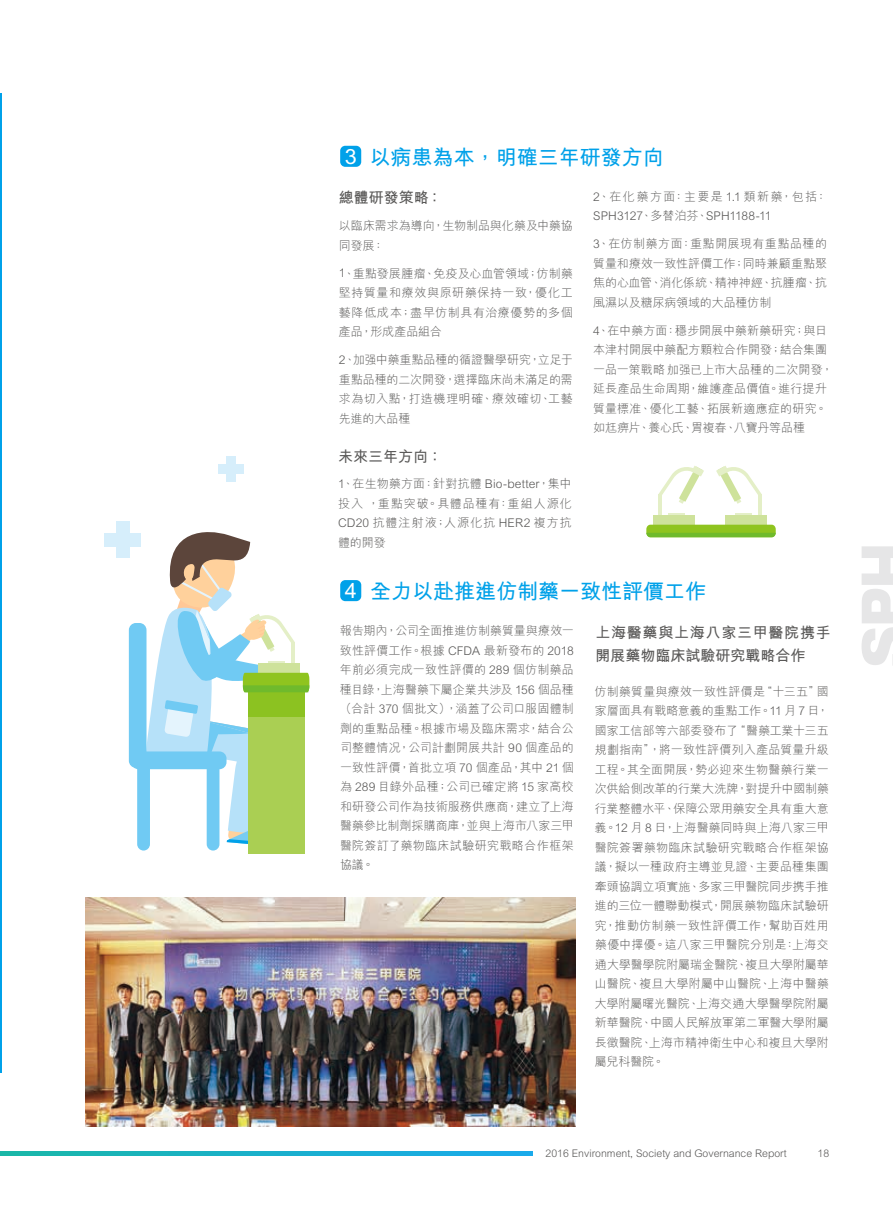
<style>
.page{position:relative;width:893px;height:1212px;background:#fff}
.page>*{position:absolute;margin:0;border:0;box-sizing:border-box;transform-origin:0 0}
.t1{font:700 21px "M Hei HK";color:#00a1e9}
.t2{font:700 21px "M Hei HK";color:#fff}
.t3{font:700 15px/22.5px "M Hei HK";letter-spacing:.05em;color:#595857}
.t4{font:700 15px "M Hei HK";color:#595857}
.t5{font:300 12px/19.5px "M Hei HK";letter-spacing:.005em;color:#595857;text-align:justify}
.t6{font:300 10.5px "M Hei HK";color:#595857}
.s1{color:#fff}
</style>
<div class="page">
<svg style="left:861px;top:546px;width:32px;height:119px"></svg>
<svg style="left:0;top:1152px;width:532px;height:3px;background:#1ab0ca"></svg>
<img style="left:85px;top:897px;width:490px;height:230px">
<div style="left:340px;top:580px;width:21px;height:21px;background:#00a1e9;border-radius:5px"></div>
<hr style="left:0;top:94px;width:1px;height:978px;background:#00a1e9">
<div style="left:340px;top:146px;width:21px;height:21px;background:#00a1e9;border-radius:5px"></div>
<svg style="left:659px;top:466px;width:45px;height:38px"></svg>
<hr style="left:658px;top:494px;width:4px;height:24px;background:#e4efc7">
<div style="left:653px;top:515px;width:42px;height:10px;background:#cee29b"></div>
<svg style="left:668px;top:513px;width:17px;height:2px"></svg>
<svg style="left:716px;top:466px;width:46px;height:38px"></svg>
<hr style="left:758px;top:494px;width:4px;height:24px;background:#e4efc7">
<div style="left:725px;top:515px;width:42px;height:10px;background:#cee29b"></div>
<svg style="left:735px;top:513px;width:17px;height:2px"></svg>
<div style="left:646px;top:525px;width:130px;height:12px;background:#8fc41f;border-radius:4px"></div>
<svg style="left:646px;top:533px;width:130px;height:4px"></svg>
<div style="left:248px;top:685px;width:57px;height:169px;background:#aacf53"></div>
<svg style="left:146px;top:532px;width:163px;height:314px"></svg>
<div style="left:131px;top:751px;width:96px;height:18px;background:#70caf3;border-radius:7px"></div>
<div style="left:129px;top:623px;width:17px;height:145px;background:#70caf3;border-radius:7px"></div>
<div style="left:207px;top:753px;width:12px;height:97px;background:#70caf3;border-radius:6px"></div>
<div style="left:137px;top:753px;width:13px;height:97px;background:#70caf3;border-radius:6px"></div>
<div style="left:116px;top:521px;width:13px;height:37px;background:#d6eefb"></div>
<div style="left:105px;top:533px;width:36px;height:13px;background:#d6eefb"></div>
<div style="left:227px;top:457px;width:9px;height:25px;background:#d6eefb"></div>
<div style="left:218px;top:465px;width:26px;height:9px;background:#d6eefb"></div>
<h1 class="t1" style="left:370px;top:142px;width:295px">以病患為本，明確三年研發方向</h1>
<p class="t4" style="left:339px;top:187px;width:105px">總體研發策略：</p>
<h1 class="t2" style="left:345px;top:141px;width:14px">3</h1>
<p class="t5" style="left:593px;top:186px;width:235px">2、在化藥方面：主要是 1.1 類新藥，包括：<br>SPH3127、多替泊芬、SPH1188-11</p>
<p class="t5" style="left:593px;top:234px;width:235px">3、在仿制藥方面：重點開展現有重點品種的質量和療效一致性評價工作；同時兼顧重點聚焦的心血管、消化係統、精神神經、抗腫瘤、抗風濕以及糖尿病領域的大品種仿制</p>
<p class="t5" style="left:593px;top:320px;width:241px;text-align:left">4、在中藥方面：穩步開展中藥新藥研究；與日本津村開展中藥配方顆粒合作開發；結合集團一品一策戰略，加强已上市大品種的二次開發，延長產品生命周期，維護產品價值。進行提升質量標准、優化工藝、拓展新適應症的研究。如尪痹片、養心氏、胃複春、八寶丹等品種</p>
<p class="t5" style="left:339px;top:216px;width:235px">以臨床需求為導向，生物制品與化藥及中藥協同發展：</p>
<p class="t5" style="left:339px;top:263px;width:235px">1、重點發展腫瘤、免疫及心血管領域；仿制藥堅持質量和療效與原研藥保持一致，優化工藝降低成本；盡早仿制具有治療優勢的多個產品，形成產品組合</p>
<p class="t5" style="left:339px;top:350px;width:235px">2、加强中藥重點品種的循證醫學研究，立足于重點品種的二次開發，選擇臨床尚未滿足的需求為切入點，打造機理明確、療效確切、工藝先進的大品種</p>
<p class="t4" style="left:338px;top:446px;width:106px">未來三年方向：</p>
<p class="t5" style="left:338px;top:474px;width:235px">1、在生物藥方面：針對抗體 Bio-better，集中投入，重點突破。具體品種有：重組人源化CD20 抗體注射液；人源化抗 HER2 複方抗體的開發</p>
<h1 class="t1" style="left:345px;top:576px;width:363px"><span class="s1">4</span> 全力以赴推進仿制藥一致性評價工作</h1>
<p class="t5" style="left:340px;top:621px;width:235px">報告期內，公司全面推進仿制藥質量與療效一致性評價工作。根據 CFDA 最新發布的 2018年前必須完成一致性評價的 289 個仿制藥品種目錄，上海醫藥下屬企業共涉及 156 個品種（合計 370 個批文），涵蓋了公司口服固體制劑的重點品種。根據市場及臨床需求，結合公司整體情况，公司計劃開展共計 90 個產品的一致性評價，首批立項 70 個產品，其中 21 個為 289 目錄外品種；公司已確定將 15 家高校和研發公司作為技術服務供應商，建立了上海醫藥參比制劑採購商庫，並與上海市八家三甲醫院簽訂了藥物臨床試驗研究戰略合作框架協議。</p>
<p class="t3" style="left:595px;top:620px;width:237px">上海醫藥與上海八家三甲醫院携手開展藥物臨床試驗研究戰略合作</p>
<p class="t5" style="left:595px;top:681px;width:235px">仿制藥質量與療效一致性評價是“十三五”國家層面具有戰略意義的重點工作。11 月 7 日，國家工信部等六部委發布了“醫藥工業十三五規劃指南”，將一致性評價列入產品質量升級工程。其全面開展，勢必迎來生物醫藥行業一次供給側改革的行業大洗牌，對提升中國制藥行業整體水平、保障公眾用藥安全具有重大意義。12 月 8 日，上海醫藥同時與上海八家三甲醫院簽署藥物臨床試驗研究戰略合作框架協議，擬以一種政府主導並見證、主要品種集團牽頭協調立項實施、多家三甲醫院同步携手推進的三位一體聯動模式，開展藥物臨床試驗研究，推動仿制藥一致性評價工作，幫助百姓用藥優中擇優。這八家三甲醫院分別是：上海交通大學醫學院附屬瑞金醫院、複旦大學附屬華山醫院、複旦大學附屬中山醫院、上海中醫藥大學附屬曙光醫院、上海交通大學醫學院附屬新華醫院、中國人民解放軍第二軍醫大學附屬長徵醫院、上海市精神衛生中心和複旦大學附屬兒科醫院。</p>
<p class="t6" style="left:546px;top:1146px;width:243px">2016 Environment, Society and Governance Report</p>
<p class="t6" style="left:817px;top:1146px;width:13px">18</p>
</div>
